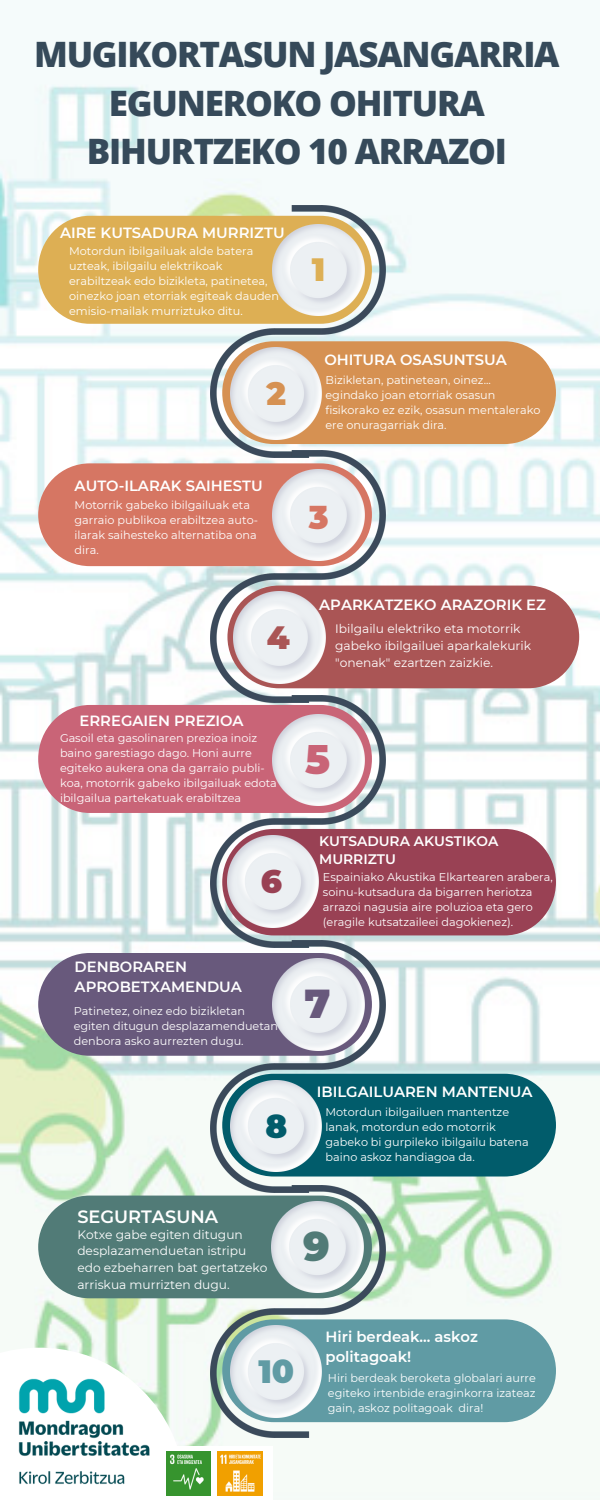
<style>
.page{position:relative;width:600px;height:1500px;background:#fff}
.page>*{position:absolute;margin:0;border:0;box-sizing:border-box;transform-origin:0 0}
.t1{font:900 40.4px "Montserrat";color:#c96477}
.t2{font:900 40.4px "Montserrat";color:#68597c}
.t3{font:900 40.4px "Montserrat";color:#517b77}
.t4{font:800 35px/48.8px "Open Sans";letter-spacing:-.035em;color:#364a5a;text-align:center}
.t5{font:900 32.3px "Montserrat";color:#609ba4}
.t6{font:900 32.3px "Montserrat";color:#ddaf54}
.t7{font:900 32.3px "Montserrat";color:#d67663}
.t8{font:900 32.3px "Montserrat";color:#d69152}
.t9{font:900 32.3px "Montserrat";color:#a55}
.t10{font:900 32.3px "Montserrat";color:#994154}
.t11{font:900 32.3px "Montserrat";color:#015c6b}
.t12{font:600 17.8px "Montserrat";color:#fff}
.t13{font:600 14.8px/20.2px "Montserrat";color:#fff}
.t14{font:600 13.8px/18.8px "Montserrat";color:#fff}
.t15{font:12.2px/16.7px "Montserrat";color:#fff}
.t16{font:11.2px/15px "Montserrat";color:#fff}
</style>
<div class="page">
<img style="left:0;top:84px;width:600px;height:1339px">
<img style="left:210px;top:1193px;width:176px;height:245px">
<img style="left:210px;top:205px;width:176px;height:246px">
<img style="left:210px;top:451px;width:176px;height:245px">
<img style="left:210px;top:696px;width:176px;height:245px">
<img style="left:210px;top:941px;width:176px;height:252px">
<div style="left:38px;top:216px;width:334px;height:108px;background:#ddaf54;border-radius:53px"></div>
<img style="left:273px;top:224px;width:91px;height:92px">
<div style="left:38px;top:463px;width:334px;height:103px;background:#d67663;border-radius:51px"></div>
<div style="left:38px;top:705px;width:334px;height:108px;background:#c96477;border-radius:53px"></div>
<div style="left:38px;top:953px;width:334px;height:103px;background:#68597c;border-radius:51px"></div>
<div style="left:38px;top:1196px;width:334px;height:102px;background:#517b77;border-radius:51px"></div>
<div style="left:222px;top:341px;width:334px;height:103px;background:#d69152;border-radius:51px"></div>
<img style="left:230px;top:348px;width:92px;height:91px">
<img style="left:273px;top:469px;width:91px;height:92px">
<img style="left:273px;top:714px;width:91px;height:92px">
<img style="left:273px;top:959px;width:91px;height:91px">
<img style="left:272px;top:1201px;width:91px;height:92px">
<div style="left:227px;top:586px;width:352px;height:102px;background:#a55;border-radius:51px"></div>
<img style="left:234px;top:592px;width:91px;height:91px">
<div style="left:222px;top:829px;width:334px;height:106px;background:#994154;border-radius:52px"></div>
<img style="left:227px;top:836px;width:92px;height:91px">
<div style="left:222px;top:1074px;width:334px;height:103px;background:#015c6b;border-radius:51px"></div>
<img style="left:230px;top:1080px;width:92px;height:92px">
<div style="left:222px;top:1319px;width:334px;height:103px;background:#609ba4;border-radius:51px"></div>
<img style="left:245px;top:1326px;width:77px;height:91px">
<svg style="left:0;top:1287px;width:245px;height:151px"></svg>
<img style="left:0;top:1321px;width:240px;height:164px">
<div style="left:172px;top:1447px;width:101px;height:53px;background:#fff"></div>
<img style="left:166px;top:1452px;width:44px;height:44px">
<img style="left:218px;top:1452px;width:44px;height:44px">
<h2 class="t4" style="left:34px;top:29px;width:527px">MUGIKORTASUN JASANGARRIA<br>EGUNEROKO OHITURA<br>BIHURTZEKO 10 ARRAZOI</h2>
<h3 class="t13" style="left:60px;top:223px;width:226px">AIRE KUTSADURA MURRIZTU</h3>
<p class="t16" style="left:69px;top:244px;width:211px">Motordun ibilgailuak alde batera uzteak, ibilgailu elektrikoak erabiltzeak edo bizikleta, patinetea, oinezko joan etorriak egiteak dauden emisio-mailak murriztuko ditu.</p>
<h3 class="t8" style="left:267px;top:374px;width:21px">2</h3>
<h3 class="t6" style="left:312px;top:249px;width:15px">1</h3>
<h3 class="t13" style="left:324px;top:350px;width:184px">OHITURA OSASUNTSUA</h3>
<p class="t16" style="left:326px;top:372px;width:216px">Bizikletan, patinetean, oinez... egindako joan etorriak osasun fisikorako ez ezik, osasun mentalerako ere onuragarriak dira.</p>
<h3 class="t13" style="left:75px;top:475px;width:190px">AUTO-ILARAK SAIHESTU</h3>
<p class="t16" style="left:75px;top:497px;width:185px">Motorrik gabeko ibilgailuak eta garraio publikoa erabiltzea auto&shy;ilarak saihesteko alternatiba ona dira.</p>
<h3 class="t9" style="left:267px;top:618px;width:24px">4</h3>
<h3 class="t7" style="left:309px;top:497px;width:21px">3</h3>
<h3 class="t13" style="left:319px;top:594px;width:228px">APARKATZEKO ARAZORIK EZ</h3>
<p class="t15" style="left:335px;top:621px;width:197px">Ibilgailu elektriko eta motorrik gabeko ibilgailuei aparkalekurik "onenak" ezartzen zaizkie.</p>
<h3 class="t13" style="left:80px;top:711px;width:166px">ERREGAIEN PREZIOA</h3>
<p class="t16" style="left:60px;top:731px;width:218px">Gasoil eta gasolinaren prezioa inoiz baino garestiago dago. Honi aurre egiteko aukera ona da garraio publi&shy;koa, motorrik gabeko ibilgailuak edota ibilgailua partekatuak erabiltzea</p>
<h3 class="t10" style="left:261px;top:862px;width:23px">6</h3>
<h3 class="t13" style="left:75px;top:956px;width:169px">DENBORAREN<br>APROBETXAMENDUA</h3>
<p class="t16" style="left:74px;top:1003px;width:206px">Patinetez, oinez edo bizikletan egiten ditugun desplazamenduetan denbora asko aurrezten dugu.</p>
<h3 class="t11" style="left:265px;top:1107px;width:23px">8</h3>
<h1 class="t1" style="left:305px;top:734px;width:26px">5</h1>
<p class="t14" style="left:319px;top:831px;width:181px">KUTSADURA AKUSTIKOA<br>MURRIZTU</p>
<p class="t16" style="left:323px;top:870px;width:231px">Espainiako Akustika Elkartearen arabera, soinu-kutsadura da bigarren heriotza arrazoi nagusia aire poluzioa eta gero (eragile kutsatzaileei dagokienez).</p>
<h1 class="t2" style="left:305px;top:979px;width:28px">7</h1>
<h3 class="t13" style="left:317px;top:1082px;width:217px">IBILGAILUAREN MANTENUA</h3>
<p class="t16" style="left:326px;top:1105px;width:205px">Motordun ibilgailuen mantentze lanak, motordun edo motorrik gabeko bi gurpileko ibilgailu batena baino askoz handiagoa da.</p>
<h3 class="t12" style="left:77px;top:1206px;width:142px">SEGURTASUNA</h3>
<p class="t15" style="left:77px;top:1226px;width:192px">Kotxe gabe egiten ditugun desplazamenduetan istripu edo ezbeharren bat gertatzeko arriskua murrizten dugu.</p>
<h1 class="t3" style="left:303px;top:1222px;width:28px">9</h1>
<h3 class="t5" style="left:258px;top:1352px;width:37px">10</h3>
<h3 class="t13" style="left:326px;top:1327px;width:154px">Hiri berdeak... askoz politagoak!</h3>
<p class="t16" style="left:328px;top:1370px;width:209px;text-align:justify">Hiri berdeak beroketa globalari aurre egiteko irtenbide eraginkorra izateaz gain, askoz politagoak dira!</p>
</div>
